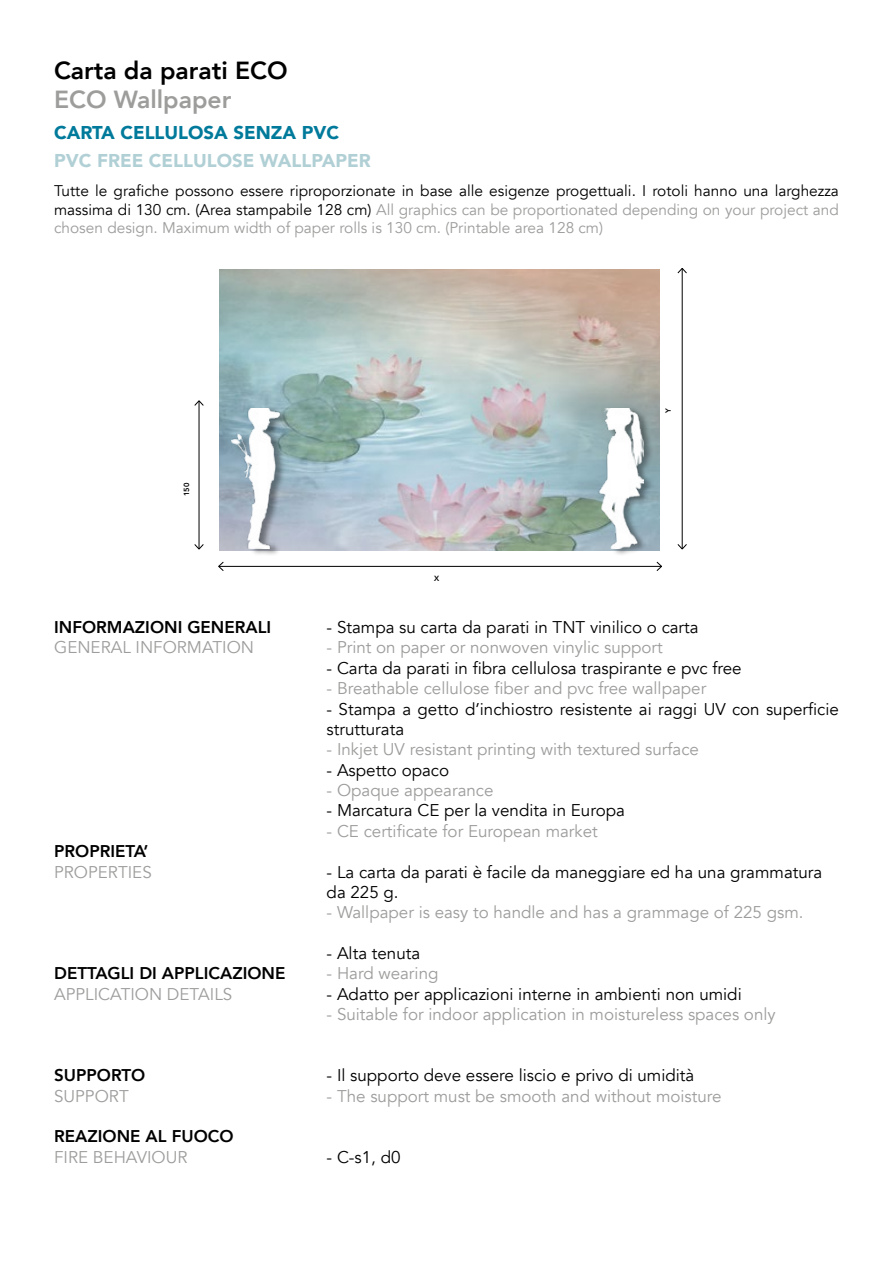
<style>
.page{position:relative;width:893px;height:1263px;background:#fff}
.page>*{position:absolute;margin:0;border:0;box-sizing:border-box;transform-origin:0 0}
.t1{font:800 24.75px "Avenir";color:#000}
.t2{font:800 24.75px "Avenir";color:#9d9d9c}
.t3{font:900 18.45px "Avenir";color:#b1d0d5}
.t4{font:900 18.45px "Avenir";color:#007a9b}
.t5{font:16.95px "Avenir";color:#9d9d9c}
.t6{font:16.95px/20.4px "Avenir";color:#000}
.t7{font:800 16.95px "Avenir";color:#000}
.t8{font:15.45px/18.5px "Avenir";color:#000;text-align:justify}
.t9{font:800 7.5px "Avenir";color:#000}
.s1{color:#9d9d9c}
</style>
<div class="page">
<hr style="left:682px;top:268px;width:1px;height:281px;background:#000">
<svg style="left:678px;top:268px;width:9px;height:5px"></svg>
<svg style="left:678px;top:544px;width:9px;height:5px"></svg>
<hr style="left:219px;top:566px;width:443px;height:1px;background:#000">
<svg style="left:657px;top:562px;width:5px;height:9px"></svg>
<svg style="left:218px;top:562px;width:6px;height:9px"></svg>
<img style="left:220px;top:269px;width:440px;height:281px">
<hr style="left:199px;top:401px;width:1px;height:148px;background:#000">
<svg style="left:195px;top:401px;width:8px;height:5px"></svg>
<svg style="left:195px;top:544px;width:8px;height:5px"></svg>
<div style="left:233px;top:406px;width:422px;height:150px;background:#000;opacity:.4"></div>
<img style="left:231px;top:408px;width:413px;height:140px">
<h1 class="t1" style="left:54px;top:51px;width:235px">Carta da parati ECO</h1>
<h1 class="t2" style="left:54px;top:80px;width:179px">ECO Wallpaper</h1>
<p class="t4" style="left:54px;top:117px;width:286px">CARTA CELLULOSA SENZA PVC</p>
<p class="t3" style="left:54px;top:145px;width:318px">PVC FREE CELLULOSE WALLPAPER</p>
<p class="t8" style="left:54px;top:182px;width:786px">Tutte le grafiche possono essere riproporzionate in base alle esigenze progettuali. I rotoli hanno una larghezza massima di 130 cm. (Area stampabile 128 cm) <span class="s1">All graphics can be proportionated depending on your project and chosen design. Maximum width of paper rolls is 130 cm. (Printable area 128 cm)</span></p>
<p class="t9" style="left:181px;top:496px;width:15px;rotate:-90deg">150</p>
<p class="t7" style="left:54px;top:614px;width:219px">INFORMAZIONI GENERALI</p>
<p class="t5" style="left:54px;top:637px;width:201px">GENERAL INFORMATION</p>
<p class="t7" style="left:54px;top:838px;width:96px">PROPRIETA’</p>
<p class="t5" style="left:54px;top:861px;width:99px">PROPERTIES</p>
<p class="t7" style="left:54px;top:960px;width:233px">DETTAGLI DI APPLICAZIONE</p>
<p class="t5" style="left:54px;top:984px;width:180px">APPLICATION DETAILS</p>
<p class="t7" style="left:54px;top:1062px;width:93px">SUPPORTO</p>
<p class="t5" style="left:54px;top:1085px;width:76px">SUPPORT</p>
<p class="t7" style="left:54px;top:1123px;width:181px">REAZIONE AL FUOCO</p>
<p class="t5" style="left:54px;top:1147px;width:135px">FIRE BEHAVIOUR</p>
<p class="t9" style="left:434px;top:573px;width:7px">X</p>
<p class="t9" style="left:662px;top:413px;width:6px;rotate:-90deg">Y</p>
<p class="t6" style="left:327px;top:617px;width:374px">- Stampa su carta da parati in TNT vinilico o carta</p>
<p class="t5" style="left:327px;top:637px;width:338px">- Print on paper or nonwoven vinylic support</p>
<p class="t6" style="left:327px;top:658px;width:417px">- Carta da parati in fibra cellulosa traspirante e pvc free</p>
<p class="t5" style="left:327px;top:678px;width:381px">- Breathable cellulose fiber and pvc free wallpaper</p>
<p class="t6" style="left:327px;top:699px;width:514px">- Stampa a getto d’inchiostro resistente ai raggi UV con superficie strutturata</p>
<p class="t5" style="left:327px;top:739px;width:374px">- Inkjet UV resistant printing with textured surface</p>
<p class="t6" style="left:327px;top:760px;width:124px">- Aspetto opaco</p>
<p class="t5" style="left:327px;top:780px;width:168px">- Opaque appearance</p>
<p class="t6" style="left:327px;top:801px;width:300px">- Marcatura CE per la vendita in Europa</p>
<p class="t5" style="left:327px;top:821px;width:273px">- CE certificate for European market</p>
<p class="t6" style="left:327px;top:862px;width:497px">- La carta da parati è facile da maneggiare ed ha una grammatura da 225 g.</p>
<p class="t5" style="left:327px;top:902px;width:478px">- Wallpaper is easy to handle and has a grammage of 225 gsm.</p>
<p class="t6" style="left:327px;top:943px;width:95px">- Alta tenuta</p>
<p class="t5" style="left:327px;top:963px;width:113px">- Hard wearing</p>
<p class="t6" style="left:327px;top:984px;width:417px">- Adatto per applicazioni interne in ambienti non umidi</p>
<p class="t5" style="left:327px;top:1004px;width:451px">- Suitable for indoor application in moistureless spaces only</p>
<p class="t6" style="left:327px;top:1065px;width:369px">- Il supporto deve essere liscio e privo di umidità</p>
<p class="t5" style="left:327px;top:1085px;width:397px">- The support must be smooth and without moisture</p>
<p class="t6" style="left:327px;top:1147px;width:75px">- C-s1, d0</p>
</div>
